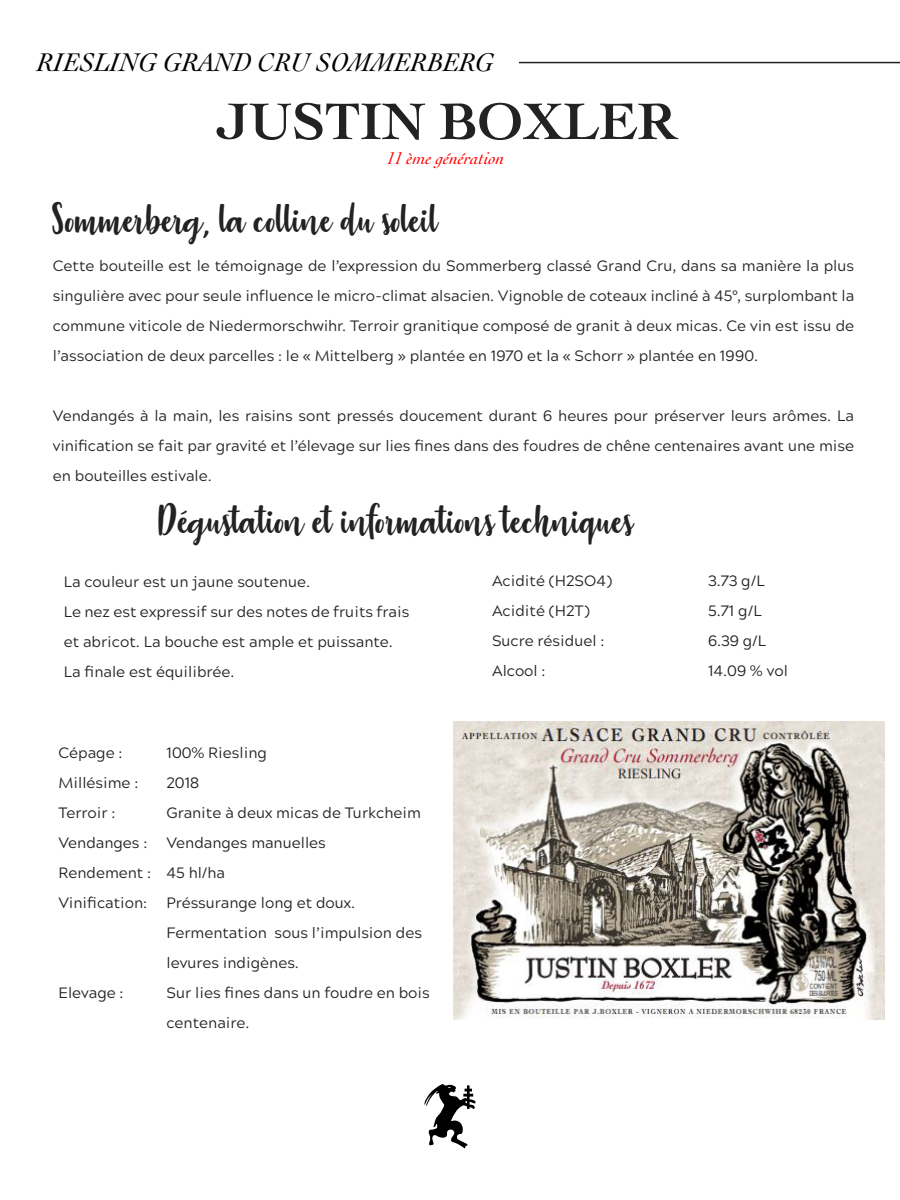
<style>
.page{position:relative;width:900px;height:1200px;background:#fff}
.page>*{position:absolute;margin:0;border:0;box-sizing:border-box;transform-origin:0 0}
.t1{font:700 54px "Cochin";color:#212222}
.t2{font:49.5px "Strawberry Blossom";color:#222}
.t3{font:italic 27px "Cochin";color:#000}
.t4{font:italic 18px "Cochin";color:#f00}
.t5{font:15px/30px "Acherus Grotesque";color:#222}
</style>
<div class="page">
<svg style="left:424px;top:1084px;width:52px;height:64px"></svg>
<hr style="left:519px;top:62px;width:381px;height:1px;background:#222">
<img style="left:454px;top:721px;width:431px;height:298px">
<h3 class="t3" style="left:37px;top:47px;width:459px">RIESLING GRAND CRU SOMMERBERG</h3>
<h1 class="t1" style="left:215px;top:90px;width:463px">JUSTIN BOXLER</h1>
<p class="t4" style="left:387px;top:148px;width:119px">11 ème génération</p>
<h2 class="t2" style="left:52px;top:196px;width:388px">Sommerberg, la colline du soleil</h2>
<p class="t5" style="left:53px;top:250px;width:803px;text-align:justify">Cette bouteille est le témoignage de l’expression du Sommerberg classé Grand Cru, dans sa manière la plus singulière avec pour seule influence le micro-climat alsacien. Vignoble de coteaux incliné à 45°, surplombant la commune viticole de Niedermorschwihr. Terroir granitique composé de granit à deux micas. Ce vin est issu de l’association de deux parcelles : le « Mittelberg » plantée en 1970 et la « Schorr » plantée en 1990.</p>
<p class="t5" style="left:53px;top:400px;width:803px;text-align:justify">Vendangés à la main, les raisins sont pressés doucement durant 6 heures pour préserver leurs arômes. La vinification se fait par gravité et l’élevage sur lies fines dans des foudres de chêne centenaires avant une mise en bouteilles estivale.</p>
<h2 class="t2" style="left:159px;top:497px;width:476px">Dégustation et informations techniques</h2>
<p class="t5" style="left:64px;top:566px;width:347px">La couleur est un jaune soutenue.<br>Le nez est expressif sur des notes de fruits frais et abricot. La bouche est ample et puissante.<br>La finale est équilibrée.</p>
<p class="t5" style="left:58px;top:737px;width:66px">Cépage :</p>
<p class="t5" style="left:166px;top:737px;width:102px">100% Riesling</p>
<p class="t5" style="left:58px;top:767px;width:81px">Millésime :</p>
<p class="t5" style="left:166px;top:767px;width:34px">2018</p>
<p class="t5" style="left:58px;top:797px;width:59px">Terroir :</p>
<p class="t5" style="left:166px;top:797px;width:256px">Granite à deux micas de Turkcheim</p>
<p class="t5" style="left:58px;top:827px;width:90px">Vendanges :</p>
<p class="t5" style="left:58px;top:827px;width:269px;text-indent:108px">Vendanges manuelles<br>Rendement : 45 hl/ha<br>Vinification:</p>
<p class="t5" style="left:166px;top:887px;width:257px">Préssurange long et doux.<br>Fermentation sous l’impulsion des levures indigènes.</p>
<p class="t5" style="left:58px;top:977px;width:67px">Elevage :</p>
<p class="t5" style="left:166px;top:977px;width:265px">Sur lies fines dans un foudre en bois centenaire.</p>
<p class="t5" style="left:492px;top:565px;width:121px">Acidité (H2SO4)</p>
<p class="t5" style="left:708px;top:565px;width:58px">3.73 g/L</p>
<p class="t5" style="left:492px;top:595px;width:99px">Acidité (H2T)</p>
<p class="t5" style="left:708px;top:595px;width:55px">5.71 g/L</p>
<p class="t5" style="left:492px;top:625px;width:114px">Sucre résiduel :</p>
<p class="t5" style="left:708px;top:625px;width:60px">6.39 g/L</p>
<p class="t5" style="left:492px;top:655px;width:55px">Alcool :</p>
<p class="t5" style="left:708px;top:655px;width:81px">14.09 % vol</p>
</div>
